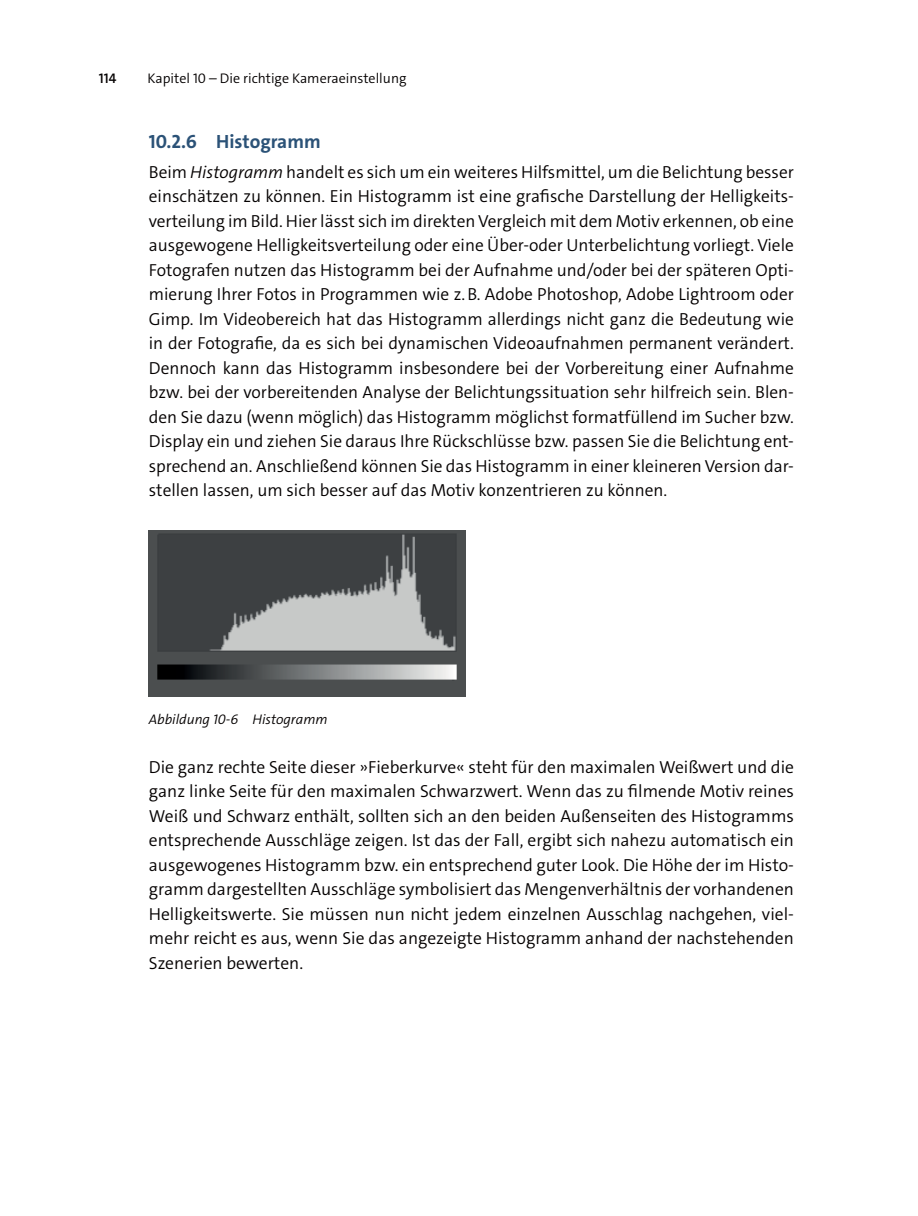
<style>
.page{position:relative;width:918px;height:1216px;background:#fff}
.page>*{position:absolute;margin:0;border:0;box-sizing:border-box;transform-origin:0 0}
.t1{font:700 19.25px "The Sans C4 s";color:#2b5277}
.t2{font:300 17.5px/24.5px "The Sans C4 s";color:#040000;text-align:justify}
.t3{font:300 14px "The Sans C4 s";color:#040000}
.t4{font:italic 300 14px "The Sans C4 s";color:#040000}
.t5{font:600 14px "The Sans C4 s";color:#040000}
.s1{font-style:italic}
</style>
<div class="page">
<img style="left:149px;top:530px;width:316px;height:166px">
<p class="t5" style="left:99px;top:70px;width:19px">114</p>
<p class="t3" style="left:148px;top:73px;width:260px">Kapitel 10 – Die richtige Kameraeinstellung</p>
<p class="t1" style="left:149px;top:134px;width:173px">10.2.6 Histogramm</p>
<p class="t2" style="left:149px;top:161px;width:646px">Beim <span class="s1">Histogramm</span> handelt es sich um ein weiteres Hilfsmittel, um die Belichtung besser einschätzen zu können. Ein Histogramm ist eine grafische Darstellung der Helligkeits&shy;verteilung im Bild. Hier lässt sich im direkten Vergleich mit dem Motiv erkennen, ob eine ausgewogene Helligkeitsverteilung oder eine Über-oder Unterbelichtung vorliegt. Viele Fotografen nutzen das Histogramm bei der Aufnahme und/oder bei der späteren Opti&shy;mierung Ihrer Fotos in Programmen wie z. B. Adobe Photoshop, Adobe Lightroom oder Gimp. Im Videobereich hat das Histogramm allerdings nicht ganz die Bedeutung wie in der Fotografie, da es sich bei dynamischen Videoaufnahmen permanent verändert.<br>Dennoch kann das Histogramm insbesondere bei der Vorbereitung einer Aufnahme bzw. bei der vorbereitenden Analyse der Belichtungssituation sehr hilfreich sein. Blen&shy;den Sie dazu (wenn möglich) das Histogramm möglichst formatfüllend im Sucher bzw.<br>Display ein und ziehen Sie daraus Ihre Rückschlüsse bzw. passen Sie die Belichtung ent&shy;sprechend an. Anschließend können Sie das Histogramm in einer kleineren Version dar&shy;stellen lassen, um sich besser auf das Motiv konzentrieren zu können.</p>
<p class="t4" style="left:149px;top:713px;width:180px">Abbildung 10-6 Histogramm</p>
<p class="t2" style="left:149px;top:756px;width:647px">Die ganz rechte Seite dieser »Fieberkurve« steht für den maximalen Weißwert und die ganz linke Seite für den maximalen Schwarzwert. Wenn das zu filmende Motiv reines Weiß und Schwarz enthält, sollten sich an den beiden Außenseiten des Histogramms entsprechende Ausschläge zeigen. Ist das der Fall, ergibt sich nahezu automatisch ein ausgewogenes Histogramm bzw. ein entsprechend guter Look. Die Höhe der im Histo&shy;gramm dargestellten Ausschläge symbolisiert das Mengenverhältnis der vor handenen Helligkeitswerte. Sie müssen nun nicht jedem einzelnen Ausschlag nachgehen, viel&shy;mehr reicht es aus, wenn Sie das angezeigte Histogramm anhand der nachstehenden Szenerien bewerten.</p>
</div>
